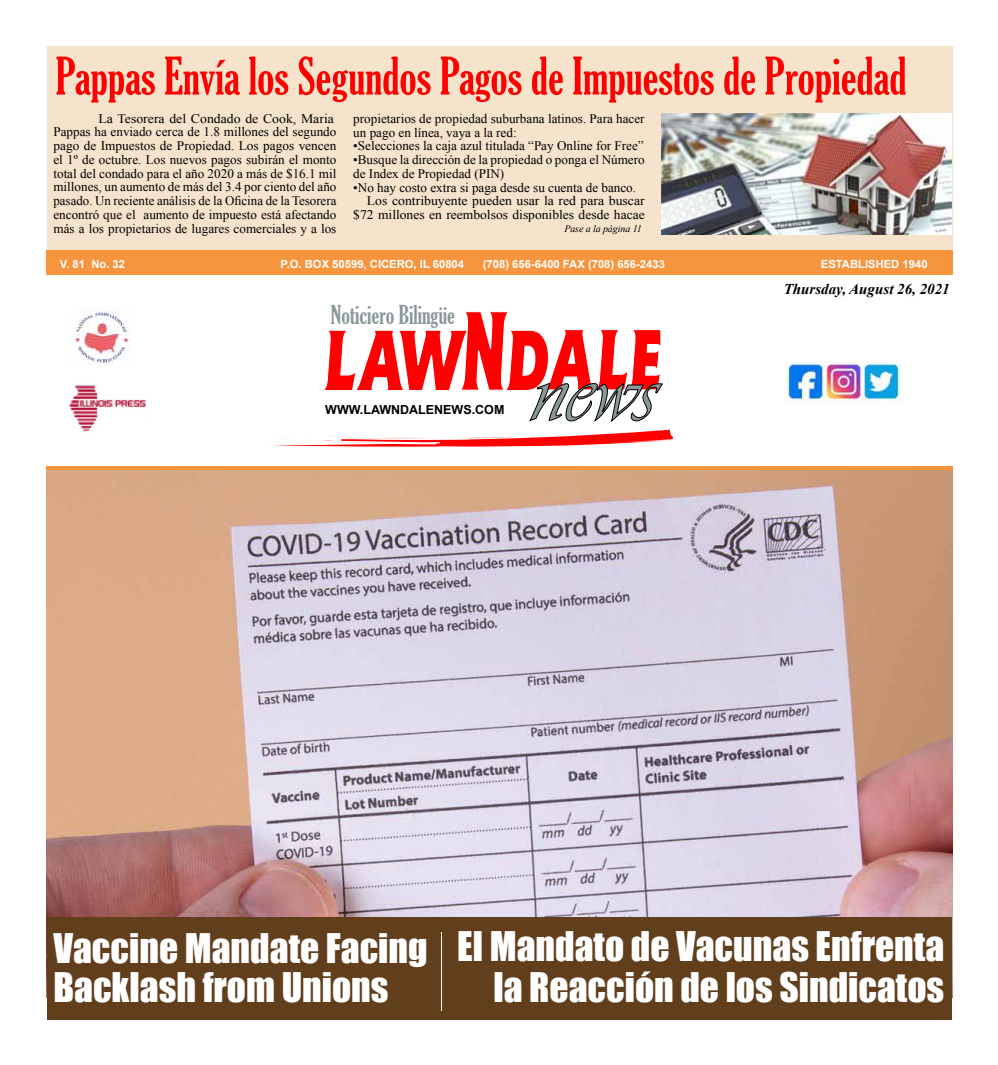
<style>
.page{position:relative;width:998px;height:1065px;background:#fff}
.page>*{position:absolute;margin:0;border:0;box-sizing:border-box;transform-origin:0 0}
.t1{font:90px "Vivaldii";color:#8a979b}
.t2{font:extra-condensed 50px "Gloucester";color:#f00}
.t3{font:37.5px/38.8px "Impact";color:#fff}
.t4{font:extra-condensed 25px "Gloucester";color:#8a979b}
.t5{font:italic 700 15px "Times New Roman";color:#000}
.t6{font:13.12px/13.8px "Times New Roman";color:#000;scale:1.05 1}
.t7{font:13.12px/13.8px "Times New Roman";color:#000}
.t8{font:700 12.5px "Arial";color:#000}
.t9{font:700 11.25px "Arial";color:#fff}
.t10{font:italic 10px "Times New Roman";letter-spacing:-.01em;color:#000}
</style>
<div class="page">
<div style="left:45px;top:250px;width:907px;height:25px;background:#f7943e"></div>
<img style="left:68px;top:385px;width:78px;height:47px">
<img style="left:67px;top:311px;width:63px;height:54px">
<img style="left:786px;top:361px;width:114px;height:41px">
<svg style="left:272px;top:311px;width:401px;height:136px"></svg>
<hr style="left:46px;top:466px;width:906px;height:4px;background:#f7943e">
<div style="left:47px;top:46px;width:905px;height:203px;background:#f5e3cb"></div>
<img style="left:46px;top:470px;width:906px;height:528px">
<div style="left:48px;top:918px;width:903px;height:102px;background:#613e1c"></div>
<hr style="left:441px;top:933px;width:1px;height:78px;background:#fff">
<img style="left:661px;top:114px;width:290px;height:121px">
<h2 class="t2" style="left:56px;top:48px;width:852px">Pappas Envía los Segundos Pagos de Impuestos de Propiedad</h2>
<p class="t6" style="left:53px;top:111px;width:271px;text-indent:45px">La Tesorera del Condado de Cook, Maria Pappas ha enviado cerca de 1.8 millones del segundo pago de Impuestos de Propiedad. Los pagos vencen el 1º de octubre. Los nuevos pagos subirán el monto total del condado para el año 2020 a más de $16.1 mil millones, un aumento de más del 3.4 por ciento del año pasado. Un reciente análisis de la Oficina de la Tesorera encontró que el aumento de impuesto está afectando más a los propietarios de lugares comerciales y a los</p>
<p class="t7" style="left:353px;top:111px;width:293px">propietarios de propiedad suburbana latinos. Para hacer un pago en línea, vaya a la red:</p>
<p class="t7" style="left:353px;top:139px;width:292px">•Selecciones la caja azul titulada “Pay Online for Free”</p>
<p class="t7" style="left:353px;top:153px;width:293px">•Busque la dirección de la propiedad o ponga el Número de Index de Propiedad (PIN)</p>
<p class="t7" style="left:353px;top:180px;width:284px">•No hay costo extra si paga desde su cuenta de banco.</p>
<p class="t6" style="left:367px;top:194px;width:266px">Los contribuyente pueden usar la red para buscar</p>
<p class="t7" style="left:353px;top:208px;width:293px">$72 millones en reembolsos disponibles desde hacae</p>
<p class="t10" style="left:564px;top:222px;width:79px">Pase a la página 11</p>
<p class="t9" style="left:60px;top:256px;width:67px">V. 81 No. 32</p>
<p class="t9" style="left:280px;top:256px;width:185px">P.O. BOX 50599, CICERO, IL 60804</p>
<p class="t9" style="left:483px;top:256px;width:183px">(708) 656-6400 FAX (708) 656-2433</p>
<p class="t9" style="left:820px;top:256px;width:108px">ESTABLISHED 1940</p>
<h3 class="t4" style="left:331px;top:300px;width:126px">Noticiero Bilingüe</h3>
<p class="t8" style="left:325px;top:401px;width:181px">WWW.LAWNDALENEWS.COM</p>
<h1 class="t1" style="left:531px;top:339px;width:126px">news</h1>
<p class="t5" style="left:783px;top:279px;width:168px">Thursday, August 26, 2021</p>
<h3 class="t3" style="left:53px;top:928px;width:376px">Vaccine Mandate Facing<br>Backlash from Unions</h3>
<h3 class="t3" style="left:457px;top:926px;width:488px;line-height:40px;text-align:right">El Mandato de Vacunas Enfrenta la Reacción de los Sindicatos</h3>
</div>
